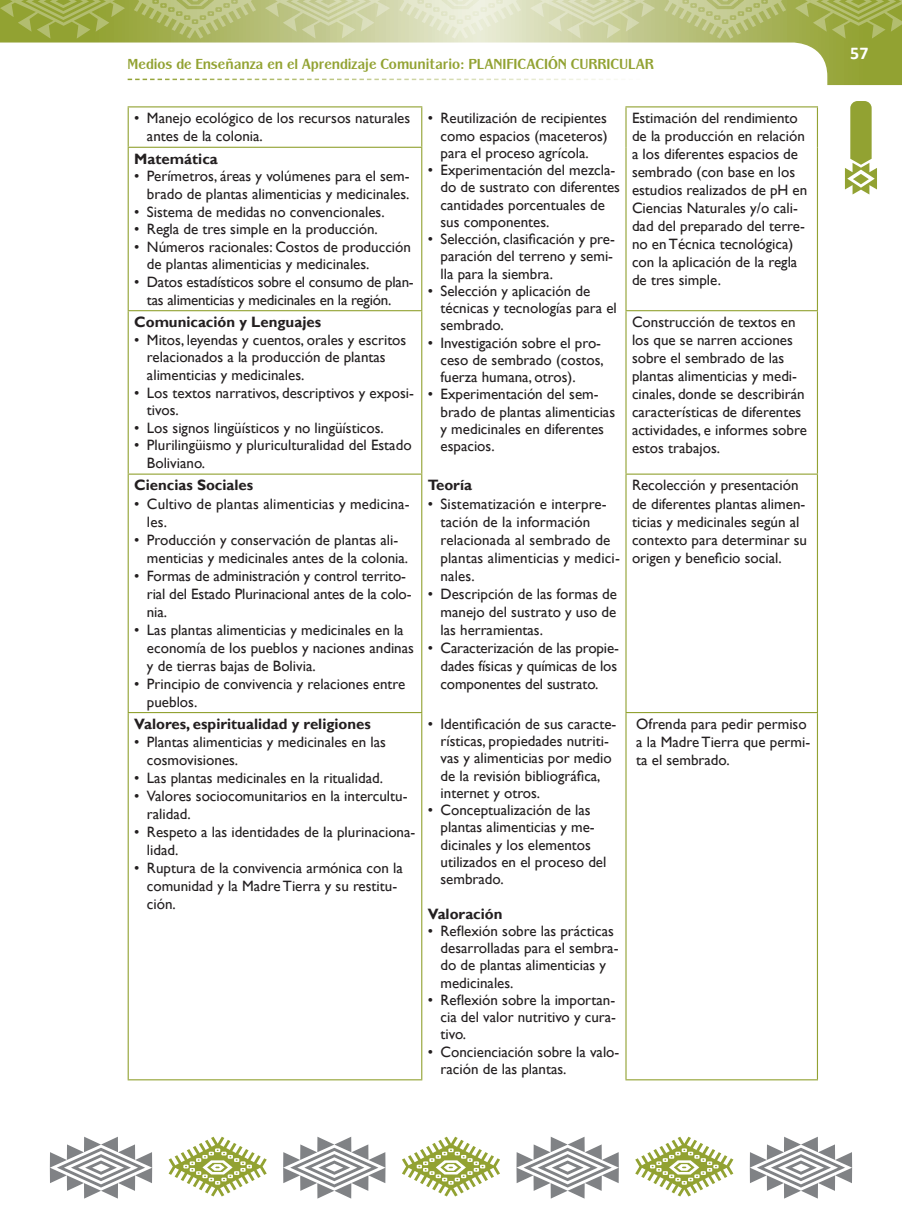
<style>
.page{position:relative;width:902px;height:1208px;background:#fff}
.page>*{position:absolute;margin:0;border:0;box-sizing:border-box;transform-origin:0 0}
.t1{font:700 18px "Calibri";color:#fff}
.t2{font:15px/18px "Gill Sans";color:#231f20}
.t3{font:700 15px "Gill Sans";color:#231f20}
.t4{font:700 15px "Panache";color:#92a232;scale:.95 1}
</style>
<div class="page">
<svg style="left:844px;top:101px;width:32px;height:93px"></svg>
<svg style="left:0;top:0;width:901px;height:85px"></svg>
<svg style="left:128px;top:79px;width:684px;height:1px"></svg>
<svg style="left:168px;top:1136px;width:99px;height:60px"></svg>
<svg style="left:402px;top:1136px;width:98px;height:60px"></svg>
<svg style="left:635px;top:1136px;width:98px;height:60px"></svg>
<svg style="left:283px;top:1136px;width:102px;height:62px"></svg>
<svg style="left:50px;top:1136px;width:102px;height:62px"></svg>
<svg style="left:516px;top:1136px;width:102px;height:62px"></svg>
<svg style="left:749px;top:1136px;width:103px;height:62px"></svg>
<svg style="left:399px;top:0;width:122px;height:39px;background:#e4e7cd"></svg>
<svg style="left:664px;top:0;width:122px;height:39px;background:#b8c07b"></svg>
<svg style="left:134px;top:0;width:122px;height:39px;background:#b1ba6c"></svg>
<svg style="left:530px;top:0;width:125px;height:39px;background:#d1d6aa"></svg>
<svg style="left:795px;top:0;width:106px;height:39px;background:#a0ad4c"></svg>
<svg style="left:0;top:0;width:125px;height:39px;background:#9caa45"></svg>
<svg style="left:265px;top:0;width:125px;height:39px;background:#c9ce9b"></svg>
<hr style="left:128px;top:106px;width:294px;height:1px;background:#92a232">
<hr style="left:128px;top:107px;width:1px;height:40px;background:#92a232">
<hr style="left:421px;top:107px;width:1px;height:40px;background:#92a232">
<hr style="left:625px;top:106px;width:193px;height:1px;background:#92a232">
<hr style="left:625px;top:107px;width:1px;height:40px;background:#92a232">
<hr style="left:816px;top:107px;width:2px;height:40px;background:#92a232">
<hr style="left:625px;top:147px;width:1px;height:163px;background:#92a232">
<hr style="left:816px;top:147px;width:2px;height:163px;background:#92a232">
<hr style="left:128px;top:147px;width:294px;height:1px;background:#92a232">
<hr style="left:128px;top:148px;width:1px;height:162px;background:#92a232">
<hr style="left:421px;top:148px;width:1px;height:162px;background:#92a232">
<hr style="left:128px;top:310px;width:294px;height:1px;background:#92a232">
<hr style="left:128px;top:311px;width:1px;height:162px;background:#92a232">
<hr style="left:421px;top:311px;width:1px;height:162px;background:#92a232">
<hr style="left:625px;top:310px;width:193px;height:1px;background:#92a232">
<hr style="left:625px;top:311px;width:1px;height:162px;background:#92a232">
<hr style="left:816px;top:311px;width:2px;height:162px;background:#92a232">
<hr style="left:128px;top:473px;width:294px;height:2px;background:#92a232">
<hr style="left:128px;top:475px;width:1px;height:237px;background:#92a232">
<hr style="left:421px;top:475px;width:1px;height:237px;background:#92a232">
<hr style="left:625px;top:473px;width:193px;height:2px;background:#92a232">
<hr style="left:625px;top:475px;width:1px;height:237px;background:#92a232">
<hr style="left:816px;top:475px;width:2px;height:237px;background:#92a232">
<hr style="left:128px;top:712px;width:294px;height:1px;background:#92a232">
<hr style="left:128px;top:713px;width:1px;height:366px;background:#92a232">
<hr style="left:421px;top:713px;width:1px;height:366px;background:#92a232">
<hr style="left:625px;top:712px;width:193px;height:1px;background:#92a232">
<hr style="left:625px;top:713px;width:1px;height:366px;background:#92a232">
<hr style="left:816px;top:713px;width:2px;height:366px;background:#92a232">
<hr style="left:128px;top:1079px;width:294px;height:1px;background:#92a232">
<hr style="left:625px;top:1079px;width:193px;height:1px;background:#92a232">
<p class="t4" style="left:128px;top:56px;width:555px">Medios de Enseñanza en el Aprendizaje Comunitario: PLANIFICACIÓN CURRICULAR</p>
<p class="t2" style="left:147px;top:109px;width:265px;text-indent:-13px">• Manejo ecológico de los recursos naturales antes de la colonia.</p>
<p class="t2" style="left:440px;top:110px;width:169px;line-height:17.2px;text-align:justify;text-indent:-13px">• Reutilización de recipientes como espacios (maceteros) para el proceso agrícola.</p>
<p class="t2" style="left:440px;top:162px;width:181px;line-height:17.2px;text-indent:-13px">• Experimentación del mezcla&shy;do de sustrato con diferentes cantidades porcentuales de sus componentes.</p>
<p class="t2" style="left:440px;top:231px;width:176px;line-height:17.2px;text-align:justify;text-indent:-13px">• Selección, clasificación y pre&shy;paración del terreno y semi&shy;lla para la siembra.</p>
<p class="t2" style="left:440px;top:282px;width:178px;line-height:17.2px;text-indent:-13px">• Selección y aplicación de técnicas y tecnologías para el sembrado.</p>
<p class="t2" style="left:440px;top:334px;width:165px;line-height:17.2px;text-indent:-13px">• Investigación sobre el pro&shy;ceso de sembrado (costos, fuerza humana, otros).</p>
<p class="t2" style="left:440px;top:386px;width:176px;line-height:17.2px;text-indent:-13px">• Experimentación del sem&shy;brado de plantas alimenticias y medicinales en diferentes espacios.</p>
<p class="t3" style="left:134px;top:150px;width:85px">Matemática</p>
<p class="t2" style="left:134px;top:168px;width:277px;text-align:right">• Perímetros, áreas y volúmenes para el sem&shy;brado de plantas alimenticias y medicinales.</p>
<p class="t2" style="left:134px;top:203px;width:252px">• Sistema de medidas no convencionales.</p>
<p class="t2" style="left:134px;top:220px;width:245px">• Regla de tres simple en la producción.</p>
<p class="t2" style="left:147px;top:238px;width:265px;text-indent:-13px">• Números racionales: Costos de producción de plantas alimenticias y medicinales.</p>
<p class="t2" style="left:147px;top:273px;width:268px;text-indent:-13px">• Datos estadísticos sobre el consumo de plan&shy;tas alimenticias y medicinales en la región.</p>
<p class="t3" style="left:134px;top:313px;width:188px">Comunicación y Lenguajes</p>
<p class="t2" style="left:147px;top:331px;width:261px;text-indent:-13px">• Mitos, leyendas y cuentos, orales y escritos relacionados a la producción de plantas alimenticias y medicinales.</p>
<p class="t2" style="left:147px;top:384px;width:268px;text-indent:-13px">• Los textos narrativos, descriptivos y exposi&shy;tivos.</p>
<p class="t2" style="left:134px;top:419px;width:251px">• Los signos lingüísticos y no lingüísticos.</p>
<p class="t2" style="left:147px;top:437px;width:266px;text-indent:-13px">• Plurilingüismo y pluriculturalidad del Estado<br>Boliviano.</p>
<p class="t3" style="left:134px;top:476px;width:121px">Ciencias Sociales</p>
<p class="t2" style="left:147px;top:495px;width:264px;text-indent:-13px">• Cultivo de plantas alimenticias y medicina&shy;les.</p>
<p class="t2" style="left:147px;top:531px;width:263px;text-indent:-13px">• Producción y conservación de plantas ali&shy;menticias y medicinales antes de la colonia.</p>
<p class="t2" style="left:147px;top:567px;width:266px;text-indent:-13px">• Formas de administración y control territo&shy;rial del Estado Plurinacional antes de la colo&shy;nia.</p>
<p class="t2" style="left:147px;top:621px;width:268px;text-indent:-13px">• Las plantas alimenticias y medicinales en la economía de los pueblos y naciones andinas y de tierras bajas de Bolivia.</p>
<p class="t2" style="left:147px;top:675px;width:260px;text-indent:-13px">• Principio de convivencia y relaciones entre pueblos.</p>
<p class="t3" style="left:134px;top:715px;width:238px">Valores, espiritualidad y religiones</p>
<p class="t2" style="left:147px;top:733px;width:240px;text-indent:-13px">• Plantas alimenticias y medicinales en las cosmovisiones.</p>
<p class="t2" style="left:134px;top:769px;width:250px">• Las plantas medicinales en la ritualidad.</p>
<p class="t2" style="left:147px;top:787px;width:262px;text-indent:-13px">• Valores sociocomunitarios en la intercultu&shy;ralidad.</p>
<p class="t2" style="left:147px;top:823px;width:270px;text-indent:-13px">• Respeto a las identidades de la plurinaciona&shy;lidad.</p>
<p class="t2" style="left:147px;top:859px;width:257px;text-indent:-13px">• Ruptura de la convivencia armónica con la comunidad y la Madre Tierra y su restitu&shy;ción.</p>
<p class="t3" style="left:428px;top:476px;width:46px">Teoría</p>
<p class="t2" style="left:440px;top:495px;width:181px;text-indent:-13px">• Sistematización e interpre&shy;tación de la información relacionada al sembrado de plantas alimenticias y medici&shy;nales.</p>
<p class="t2" style="left:440px;top:585px;width:178px;text-align:justify;text-indent:-13px">• Descripción de las formas de manejo del sustrato y uso de las herramientas.</p>
<p class="t2" style="left:440px;top:639px;width:180px;text-align:justify;text-indent:-13px">• Caracterización de las propie&shy;dades físicas y químicas de los componentes del sustrato.</p>
<p class="t2" style="left:440px;top:715px;width:177px;line-height:17.2px;text-indent:-13px">• Identificación de sus caracte&shy;rísticas, propiedades nutriti&shy;vas y alimenticias por medio de la revisión bibliográfica, internet y otros.</p>
<p class="t2" style="left:440px;top:802px;width:167px;line-height:17.2px;text-indent:-13px">• Conceptualización de las plantas alimenticias y me&shy;dicinales y los elementos utilizados en el proceso del sembrado.</p>
<p class="t3" style="left:428px;top:904px;width:76px">Valoración</p>
<p class="t2" style="left:440px;top:922px;width:179px;line-height:17.2px;text-indent:-13px">• Reflexión sobre las prácticas desarrolladas para el sembra&shy;do de plantas alimenticias y medicinales.</p>
<p class="t2" style="left:440px;top:991px;width:177px;line-height:17.2px;text-align:justify;text-indent:-13px">• Reflexión sobre la importan&shy;cia del valor nutritivo y cura&shy;tivo.</p>
<p class="t2" style="left:440px;top:1043px;width:180px;line-height:17.2px;text-indent:-13px">• Concienciación sobre la valo&shy;ración de las plantas.</p>
<p class="t2" style="left:632px;top:109px;width:177px">Estimación del rendimiento de la producción en relación a los diferentes espacios de sembrado (con base en los estudios realizados de pH en<br>Ciencias Naturales y/o cali&shy;dad del preparado del terre&shy;no en Técnica tecnológica) con la aplicación de la regla de tres simple.</p>
<p class="t2" style="left:632px;top:313px;width:176px">Construcción de textos en los que se narren acciones sobre el sembrado de las plantas alimenticias y medi&shy;cinales, donde se describirán características de diferentes actividades, e informes sobre estos trabajos.</p>
<p class="t2" style="left:632px;top:477px;width:176px">Recolección y presentación de diferentes plantas alimen&shy;ticias y medicinales según al contexto para determinar su origen y beneficio social.</p>
<p class="t2" style="left:636px;top:715px;width:175px">Ofrenda para pedir permiso a la Madre Tierra que permi&shy;ta el sembrado.</p>
<p class="t1" style="left:850px;top:41px;width:20px">57</p>
</div>
